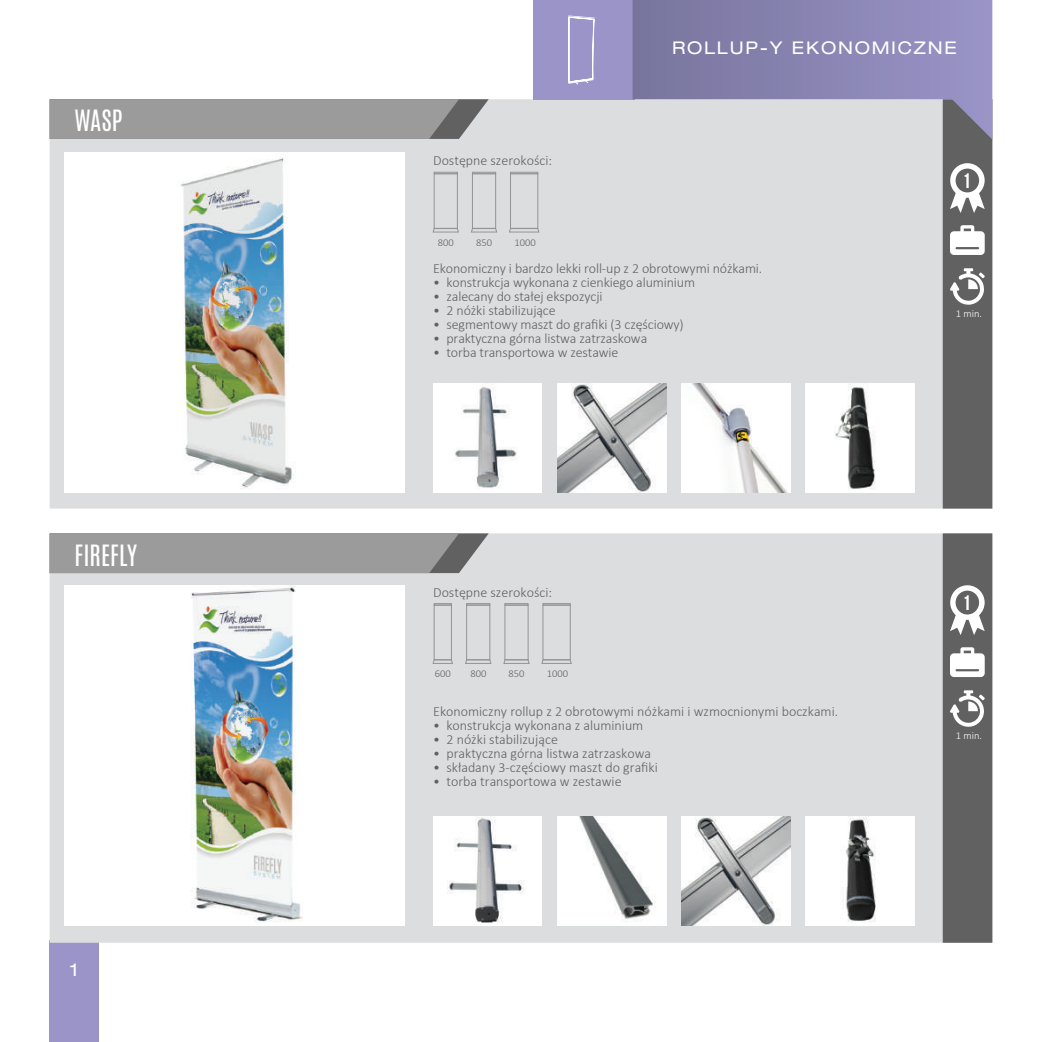
<style>
.page{position:relative;width:1042px;height:1042px;background:#fff}
.page>*{position:absolute;margin:0;border:0;box-sizing:border-box;transform-origin:0 0}
.t1{font:24.5px "Antonio";color:#fff}
.t2{font:21px "Bebas Neue";color:#fff}
.t3{font:expanded 17.5px "Helvetica Neue LT Pro";letter-spacing:.1em;color:#fff}
.t4{font:300 14px "Calibri";color:#606160}
.t5{font:300 10.5px "Calibri";color:#606160}
.t6{font:300 10.5px "Calibri";color:#fff}
</style>
<div class="page">
<div style="left:50px;top:940px;width:49px;height:102px;background:#9a94c8"></div>
<div style="left:50px;top:533px;width:893px;height:410px;background:#dcdddf"></div>
<div style="left:50px;top:99px;width:893px;height:409px;background:#dcdddf"></div>
<svg style="left:50px;top:99px;width:439px;height:40px;background:#999"></svg>
<svg style="left:50px;top:533px;width:439px;height:40px;background:#999"></svg>
<div style="left:533px;top:0;width:102px;height:99px;background:#9a94c8"></div>
<svg style="left:632px;top:0;width:360px;height:140px;background:#9e9bbd"></svg>
<svg style="left:568px;top:15px;width:27px;height:70px"></svg>
<img style="left:65px;top:152px;width:339px;height:340px">
<img style="left:433px;top:383px;width:109px;height:109px">
<img style="left:557px;top:383px;width:109px;height:109px">
<img style="left:681px;top:383px;width:109px;height:109px">
<img style="left:806px;top:383px;width:108px;height:109px">
<div style="left:434px;top:173px;width:24px;height:56px;border:1px solid #929596"></div>
<div style="left:510px;top:173px;width:28px;height:56px;border:1px solid #929596"></div>
<div style="left:434px;top:172px;width:24px;height:2px;border:1px solid #929596"></div>
<div style="left:510px;top:172px;width:28px;height:2px;border:1px solid #929596"></div>
<svg style="left:432px;top:228px;width:27px;height:5px"></svg>
<svg style="left:508px;top:228px;width:32px;height:5px"></svg>
<div style="left:472px;top:173px;width:24px;height:56px;border:1px solid #929596"></div>
<div style="left:472px;top:172px;width:24px;height:2px;border:1px solid #929596"></div>
<svg style="left:470px;top:228px;width:28px;height:5px"></svg>
<img style="left:65px;top:585px;width:339px;height:340px">
<div style="left:466px;top:605px;width:24px;height:55px;border:1px solid #929596"></div>
<div style="left:542px;top:605px;width:29px;height:55px;border:1px solid #929596"></div>
<div style="left:466px;top:603px;width:24px;height:2px;border:1px solid #929596"></div>
<div style="left:542px;top:603px;width:29px;height:2px;border:1px solid #929596"></div>
<svg style="left:464px;top:659px;width:28px;height:5px"></svg>
<svg style="left:541px;top:659px;width:31px;height:5px"></svg>
<div style="left:504px;top:605px;width:24px;height:55px;border:1px solid #929596"></div>
<div style="left:504px;top:603px;width:24px;height:2px;border:1px solid #929596"></div>
<svg style="left:503px;top:659px;width:27px;height:5px"></svg>
<div style="left:434px;top:605px;width:18px;height:55px;border:1px solid #929596"></div>
<svg style="left:434px;top:603px;width:18px;height:2px"></svg>
<svg style="left:432px;top:659px;width:21px;height:5px"></svg>
<img style="left:433px;top:816px;width:109px;height:109px">
<img style="left:681px;top:816px;width:109px;height:109px">
<img style="left:557px;top:816px;width:109px;height:109px">
<img style="left:806px;top:816px;width:108px;height:109px">
<svg style="left:943px;top:99px;width:49px;height:409px;background:#727374"></svg>
<svg style="left:943px;top:533px;width:49px;height:410px;background:#707170"></svg>
<h1 class="t1" style="left:74px;top:103px;width:50px">WASP</h1>
<h1 class="t1" style="left:74px;top:537px;width:64px">FIREFLY</h1>
<p class="t3" style="left:71px;top:960px;width:9px">1</p>
<p class="t4" style="left:433px;top:152px;width:120px">Dostępne szerokości:</p>
<p class="t5" style="left:438px;top:236px;width:17px">800</p>
<p class="t5" style="left:476px;top:236px;width:17px">850</p>
<p class="t5" style="left:514px;top:236px;width:23px">1000</p>
<p class="t3" style="left:672px;top:38px;width:286px">ROLLUP-Y EKONOMICZNE</p>
<h2 class="t2" style="left:962px;top:169px;width:10px">1</h2>
<p class="t4" style="left:433px;top:260px;width:331px">Ekonomiczny i bardzo lekki roll-up z 2 obrotowymi nóżkami.</p>
<p class="t4" style="left:433px;top:274px;width:263px">• konstrukcja wykonana z cienkiego aluminium</p>
<p class="t4" style="left:433px;top:288px;width:171px">• zalecany do stałej ekspozycji</p>
<p class="t4" style="left:433px;top:302px;width:124px">• 2 nóżki stabilizujące</p>
<p class="t4" style="left:433px;top:316px;width:252px">• segmentowy maszt do grafiki (3 częściowy)</p>
<p class="t4" style="left:433px;top:330px;width:216px">• praktyczna górna listwa zatrzaskowa</p>
<p class="t4" style="left:433px;top:344px;width:187px">• torba transportowa w zestawie</p>
<p class="t4" style="left:433px;top:583px;width:120px">Dostępne szerokości:</p>
<p class="t5" style="left:435px;top:667px;width:17px">600</p>
<p class="t5" style="left:470px;top:667px;width:17px">800</p>
<p class="t5" style="left:509px;top:667px;width:17px">850</p>
<p class="t5" style="left:547px;top:667px;width:23px">1000</p>
<p class="t4" style="left:433px;top:702px;width:406px">Ekonomiczny rollup z 2 obrotowymi nóżkami i wzmocnionymi boczkami.</p>
<p class="t4" style="left:433px;top:716px;width:212px">• konstrukcja wykonana z aluminium</p>
<p class="t4" style="left:433px;top:730px;width:126px">• 2 nóżki stabilizujące</p>
<p class="t4" style="left:433px;top:744px;width:219px">• praktyczna górna listwa zatrzaskowa</p>
<p class="t4" style="left:433px;top:758px;width:226px">• składany 3-częściowy maszt do grafiki</p>
<p class="t4" style="left:433px;top:772px;width:190px">• torba transportowa w zestawie</p>
<p class="t6" style="left:955px;top:307px;width:28px">1 min.</p>
<h2 class="t2" style="left:962px;top:591px;width:10px">1</h2>
<p class="t6" style="left:955px;top:729px;width:28px">1 min.</p>
</div>
